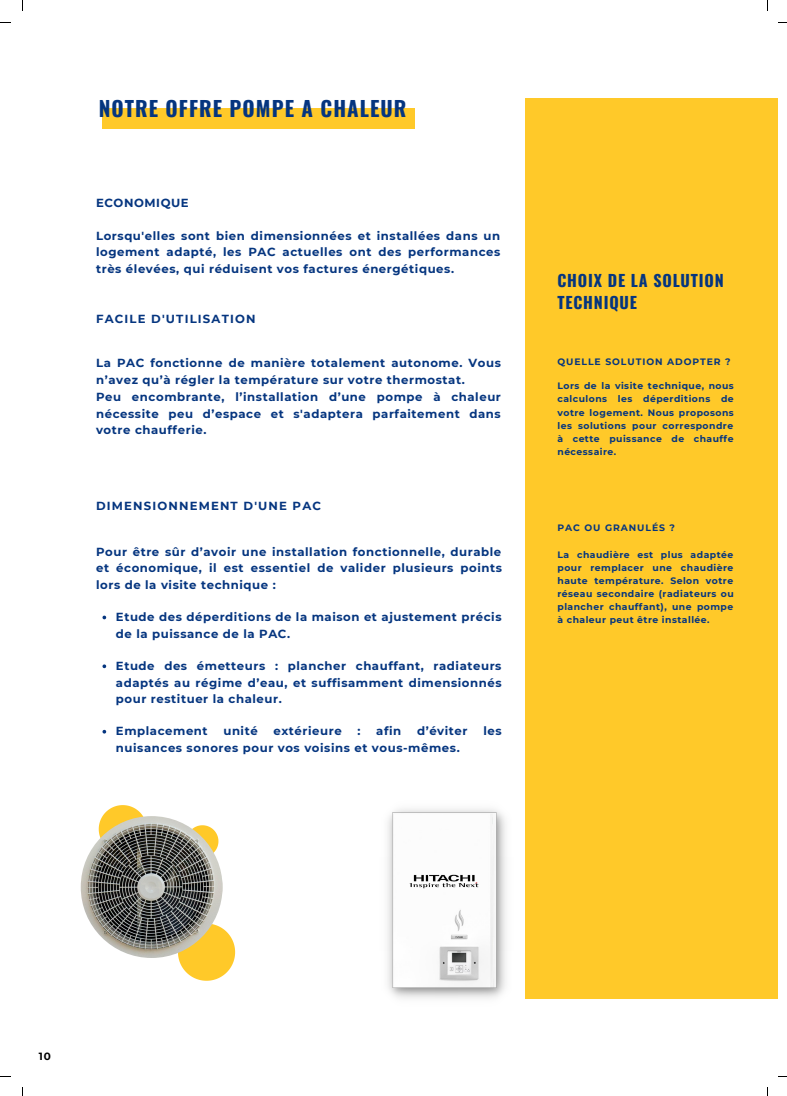
<style>
.page{position:relative;width:787px;height:1096px;background:#fff}
.page>*{position:absolute;margin:0;border:0;box-sizing:border-box;transform-origin:0 0}
.t1{font:700 20.88px "Oswald";letter-spacing:.05em;color:#05357f}
.t2{font:700 16.12px/22.1px "Oswald";letter-spacing:.05em;color:#05357f}
.t3{font:700 11.75px/16.6px "Montserrat";letter-spacing:.05em;color:#05357f;text-align:justify}
.t4{font:700 11.75px "Montserrat";letter-spacing:.1em;color:#05357f}
.t5{font:700 10.38px "Montserrat";color:#000}
.t6{font:700 9.25px/13.1px "Montserrat";letter-spacing:.05em;color:#05357f;text-align:justify}
.t7{font:700 9.25px "Montserrat";letter-spacing:.1em;color:#05357f}
</style>
<div class="page">
<div style="left:525px;top:99px;width:253px;height:899px;background:#ffc929"></div>
<svg style="left:178px;top:923px;width:57px;height:57px"></svg>
<svg style="left:99px;top:805px;width:45px;height:33px"></svg>
<svg style="left:192px;top:825px;width:26px;height:28px"></svg>
<img style="left:81px;top:816px;width:142px;height:141px;border-radius:50%">
<img style="left:387px;top:809px;width:119px;height:190px">
<img style="left:391px;top:845px;width:106px;height:72px">
<div style="left:103px;top:108px;width:312px;height:20px;background:#ffc929"></div>
<svg style="left:102px;top:615px;width:4px;height:4px"></svg>
<svg style="left:102px;top:664px;width:4px;height:4px"></svg>
<svg style="left:102px;top:729px;width:4px;height:4px"></svg>
<p class="t1" style="left:99px;top:92px;width:309px">NOTRE OFFRE POMPE A CHALEUR</p>
<p class="t3" style="left:96px;top:195px;width:94px">ECONOMIQUE</p>
<p class="t3" style="left:96px;top:227px;width:406px">Lorsqu'elles sont bien dimensionnées et installées dans un logement adapté, les PAC actuelles ont des performances très élevées, qui réduisent vos factures énergétiques.</p>
<p class="t4" style="left:96px;top:312px;width:161px">FACILE D'UTILISATION</p>
<p class="t3" style="left:96px;top:355px;width:406px">La PAC fonctionne de manière totalement autonome. Vous n’avez qu’à régler la température sur votre thermostat.</p>
<p class="t3" style="left:96px;top:388px;width:406px">Peu encombrante, l’installation d’une pompe à chaleur nécessite peu d’espace et s'adaptera parfaitement dans votre chaufferie.</p>
<p class="t4" style="left:96px;top:498px;width:226px">DIMENSIONNEMENT D'UNE PAC</p>
<p class="t3" style="left:96px;top:543px;width:408px">Pour être sûr d’avoir une installation fonctionnelle, durable et économique, il est essentiel de valider plusieurs points lors de la visite technique :</p>
<p class="t3" style="left:116px;top:608px;width:387px">Etude des déperditions de la maison et ajustement précis de la puissance de la PAC.</p>
<p class="t3" style="left:116px;top:657px;width:387px">Etude des émetteurs : plancher chauffant, radiateurs adaptés au régime d’eau, et suffisamment dimensionnés pour restituer la chaleur.</p>
<p class="t3" style="left:116px;top:722px;width:93px">Emplacement</p>
<p class="t3" style="left:223px;top:722px;width:36px">unité</p>
<p class="t3" style="left:273px;top:722px;width:70px">extérieure</p>
<p class="t3" style="left:358px;top:722px;width:5px">:</p>
<p class="t3" style="left:376px;top:722px;width:27px">afin</p>
<p class="t3" style="left:417px;top:722px;width:52px">d’éviter</p>
<p class="t3" style="left:483px;top:722px;width:20px">les</p>
<p class="t3" style="left:116px;top:739px;width:345px">nuisances sonores pour vos voisins et vous-mêmes.</p>
<p class="t2" style="left:557px;top:269px;width:168px">CHOIX DE LA SOLUTION<br>TECHNIQUE</p>
<p class="t7" style="left:557px;top:356px;width:175px">QUELLE SOLUTION ADOPTER ?</p>
<p class="t6" style="left:557px;top:379px;width:178px">Lors de la visite technique, nous calculons les déperditions de votre logement. Nous proposons les solutions pour correspondre à cette puissance de chauffe nécessaire.</p>
<p class="t7" style="left:557px;top:522px;width:119px">PAC OU GRANULÉS ?</p>
<p class="t6" style="left:557px;top:547px;width:178px">La chaudière est plus adaptée pour remplacer une chaudière haute température. Selon votre réseau secondaire (radiateurs ou plancher chauffant), une pompe à chaleur peut être installée.</p>
<p class="t5" style="left:39px;top:1049px;width:14px">10</p>
</div>
